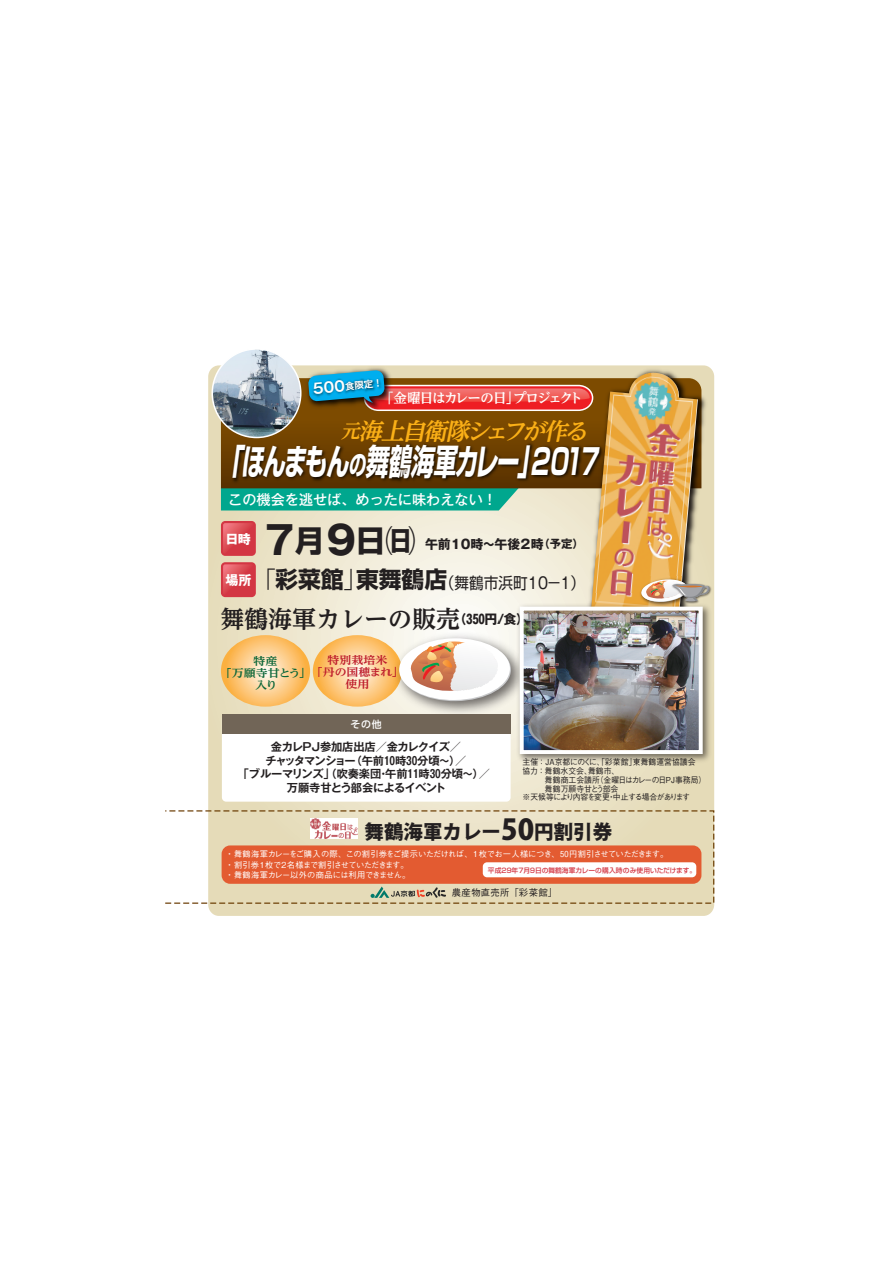
<style>
.page{position:relative;width:893px;height:1263px;background:#fff}
.page>*{position:absolute;margin:0;border:0;box-sizing:border-box;transform-origin:0 0}
.t1{font:700 35.25px "Shin Go Pro";color:#fff;scale:.64 1}
.t2{font:700 30.15px "Shin Go Pro";color:#231f20}
.t3{font:700 24px "UD Reimin Pro";color:#231f20}
.t4{font:italic 700 23.55px "UD Reimin Pro";color:#fbb017}
.t5{font:700 22.8px "Shin Go Pro";color:#231f20}
.t6{font:800 19.5px "Koz Go Pr 6 N";color:#231f20}
.t7{font:500 14.1px "Gothic MB101 Pro";color:#fff}
.t8{font:700 13.5px "UD Reimin Pro";letter-spacing:-.09em;color:#fff}
.t9{font:700 13.05px "Gothic MB101 Pro";color:#fff}
.t10{font:700 12.9px "Gothic MB101 Pro";color:#231f20}
.t11{font:700 11.25px/13.5px "Gothic MB101 Pro De";letter-spacing:-.045em;color:#231f20;text-align:center}
.t12{font:700 10.65px "UD Reimin Pro";letter-spacing:-.015em;color:#0c6638;scale:1.12 1}
.t13{font:700 10.65px "UD Reimin Pro";color:#be1d2c;scale:1.12 1}
.t14{font:500 9.9px "UD Shin Go Pro";color:#fff}
.t15{font:500 9.45px "Gothic BBB Pro";letter-spacing:.025em;color:#231f20}
.t16{font:700 9.45px "Gothic MB101 Pro De";color:#fff}
.t17{font:500 8.25px/10.5px "Gothic BBB Pro";letter-spacing:-.065em;color:#fff}
.t18{font:500 8.25px/9px "Gothic BBB Pro";color:#231f20;scale:.95 1}
.t19{font:500 8.25px "Gothic BBB Pro";letter-spacing:-.085em;color:#231f20;scale:.95 1}
.t20{font:500 8.25px "Gothic BBB Pro";letter-spacing:-.1em;color:#231f20;scale:.95 1}
.t21{font:500 6.75px "Shin Go Pro";color:#d33643}
.s1{font-size:14.1px}
.s2{font-size:18.9px}
.s3{font-size:26.85px}
.s4{font-family:"Gothic MB101 Pro";font-size:39.15px}
.s5{font-size:11.4px}
.s6{font-weight:300}
.s7{font-weight:400;font-size:15.9px}
.s8{font-family:"Gothic MB101 Pro";font-weight:400;font-size:15.9px}
.s9{color:#be1d2c}
.s10{font-size:28.5px}
</style>
<div class="page">
<svg style="left:208px;top:365px;width:506px;height:551px;background:#ebe4ca"></svg>
<div style="left:222px;top:714px;width:289px;height:88px;background:#fff;border-radius:4px"></div>
<div style="left:222px;top:845px;width:479px;height:39px;background:#e35b31;border-radius:9px"></div>
<img style="left:311px;top:819px;width:47px;height:20px">
<div style="left:483px;top:862px;width:213px;height:15px;background:#fff;border-radius:4px"></div>
<svg style="left:371px;top:886px;width:75px;height:12px"></svg>
<div style="left:165px;top:810px;width:549px;height:94px;border:1px dashed #693a00"></div>
<div style="left:221px;top:488px;width:298px;height:22px;background:#00a78e"></div>
<div style="left:221px;top:378px;width:365px;height:110px;background:#7a4900"></div>
<img style="left:212px;top:349px;width:89px;height:88px;border-radius:44px">
<div style="left:211px;top:348px;width:90px;height:90px;border:2px solid #fff;border-radius:50%"></div>
<img style="left:586px;top:367px;width:123px;height:227px">
<img style="left:591px;top:373px;width:107px;height:221px">
<img style="left:639px;top:577px;width:54px;height:17px">
<img style="left:711px;top:582px;width:2px;height:12px">
<svg style="left:641px;top:578px;width:70px;height:16px"></svg>
<img style="left:390px;top:629px;width:110px;height:85px">
<svg style="left:221px;top:635px;width:279px;height:72px"></svg>
<div style="left:222px;top:714px;width:289px;height:19px;background:#716557"></div>
<img style="left:304px;top:366px;width:90px;height:46px">
<svg style="left:308px;top:370px;width:285px;height:41px;background:#d06e58"></svg>
<img style="left:310px;top:373px;width:78px;height:28px">
<img style="left:223px;top:440px;width:384px;height:50px">
<div style="left:221px;top:562px;width:35px;height:35px;background:#d33643;border-radius:4px"></div>
<svg style="left:223px;top:564px;width:27px;height:29px"></svg>
<img style="left:500px;top:594px;width:215px;height:171px">
<img style="left:525px;top:612px;width:173px;height:137px">
<div style="left:520px;top:607px;width:183px;height:147px;border:4px solid #fff"></div>
<div style="left:221px;top:521px;width:35px;height:35px;background:#d33643;border-radius:4px"></div>
<svg style="left:223px;top:523px;width:29px;height:30px"></svg>
<p class="t16" style="left:312px;top:381px;width:71px;rotate:-5deg"><span class="s1">500</span>食限定！</p>
<h3 class="t4" style="left:341px;top:411px;width:255px"><span class="s2">元</span>海上自衛隊シェフが作る</h3>
<h1 class="t1" style="left:219px;top:434px;width:605px">「ほんまもん<span class="s3">の</span>舞鶴海軍カレー」２０１７</h1>
<h3 class="t8" style="left:380px;top:387px;width:204px">「金曜日はカレーの日」プロジェクト</h3>
<h3 class="t7" style="left:228px;top:488px;width:270px">この機会を逃せば、めったに味わえない！</h3>
<h3 class="t9" style="left:225px;top:529px;width:27px">日時</h3>
<h3 class="t9" style="left:225px;top:569px;width:28px">場所</h3>
<h2 class="t2" style="left:260px;top:517px;width:157px"><span class="s4">７</span>月<span class="s4">9</span>日㈰</h2>
<h3 class="t10" style="left:425px;top:533px;width:160px">午前10時～午後2時<span class="s5">（予定）</span></h3>
<h3 class="t5" style="left:253px;top:561px;width:334px"><span class="s6">「</span>彩菜館<span class="s6">」</span>東舞鶴店<span class="s7">（舞鶴市浜町</span><span class="s8">１０－１</span><span class="s7">）</span></h3>
<h3 class="t3" style="left:220px;top:600px;width:310px">舞鶴海軍カレーの販売<sup>（350円/食）</sup></h3>
<p class="t13" style="left:327px;top:651px;width:55px">特別栽培米</p>
<p class="t13" style="left:346px;top:675px;width:23px">使用</p>
<p class="t14" style="left:351px;top:716px;width:33px">その他</p>
<p class="t12" style="left:254px;top:652px;width:23px">特産</p>
<p class="t12" style="left:220px;top:664px;width:166px">「万願寺甘とう」<span class="s9">「丹の国穂まれ」</span></p>
<p class="t12" style="left:255px;top:676px;width:22px">入り</p>
<h3 class="t11" style="left:238px;top:739px;width:253px">金カレＰＪ参加店出店／金カレクイズ／<br>チャッタマンショー（午前10時30分頃～）／<br>「ブルーマリンズ」（吹奏楽団・午前11時30分頃～）／万願寺甘とう部会によるイベント</h3>
<p class="t18" style="left:522px;top:756px;width:184px">主催 ：ＪＡ京都にのくに、「彩菜館」東舞鶴運営協議会協力 ：舞鶴水交会、舞鶴市、</p>
<p class="t19" style="left:532px;top:773px;width:185px">　 舞鶴商工会議所（金曜日はカレーの日ＰＪ事務局）</p>
<p class="t18" style="left:532px;top:783px;width:93px">　 舞鶴万願寺甘とう部会</p>
<p class="t20" style="left:522px;top:790px;width:178px">※天候等により内容を変更・中止する場合があります</p>
<h3 class="t6" style="left:365px;top:820px;width:249px">舞鶴海軍カレー<span class="s10">50</span>円割引券</h3>
<p class="t17" style="left:225px;top:848px;width:444px">・舞鶴海軍カレーをご購入の際、この割引券をご提示いただければ、１枚でお一人様につき、50円割引させていただきます。・割引券１枚で２名様まで割引させていただきます。<br>・舞鶴海軍カレー以外の商品には利用できません。</p>
<p class="t21" style="left:488px;top:864px;width:210px">平成2９年7月９日の舞鶴海軍カレーの購入時のみ使用いただけます。</p>
<p class="t15" style="left:452px;top:885px;width:107px">農産物直売所「彩菜館」</p>
</div>
